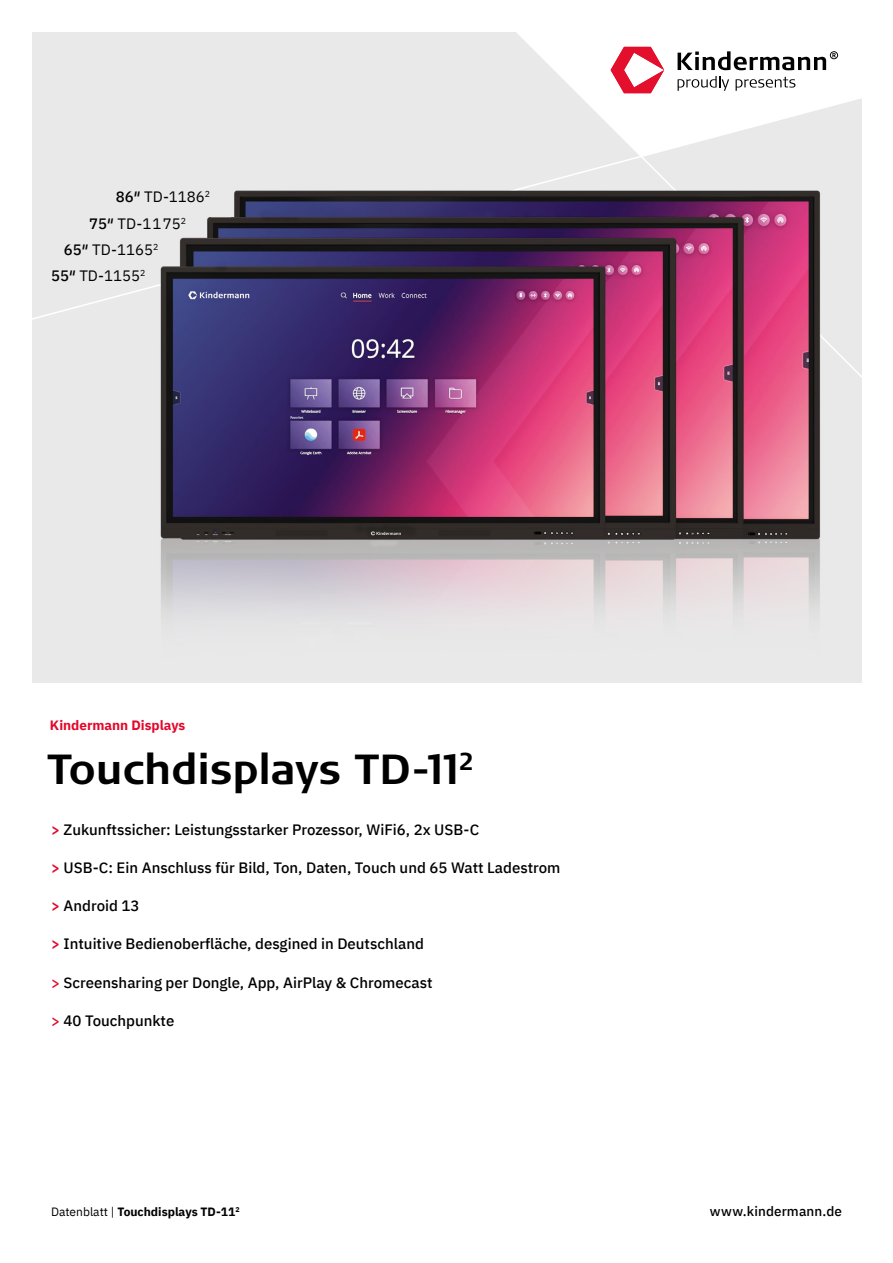
<style>
.page{position:relative;width:893px;height:1263px;background:#fff}
.page>*{position:absolute;margin:0;border:0;box-sizing:border-box;transform-origin:0 0}
.t1{font:500 42px "Signa";letter-spacing:-.005em;color:#000}
.t2{font:500 15px "IBM Plex Sans";color:#000}
.t3{font:15px/26.2px "IBM Plex Sans";color:#000}
.t4{font:700 13.5px "IBM Plex Sans";color:#e4072a}
.t5{font:500 13.5px "IBM Plex Sans";letter-spacing:.01em;color:#000}
.t6{font:700 12px "IBM Plex Sans";color:#000}
.t7{font:700 7.05px "IBM Plex Sans";color:#000}
.s1{font-weight:500}
.s2{font-weight:600;color:#e4072a}
.s3{color:#e4072a}
.s4{font-weight:400}
</style>
<div class="page">
<div style="left:32px;top:32px;width:829px;height:651px;background:#e9e9e9"></div>
<svg style="left:516px;top:32px;width:346px;height:401px"></svg>
<svg style="left:678px;top:51px;width:160px;height:19px;background:#a5a5a5"></svg>
<svg style="left:678px;top:76px;width:51px;height:15px"></svg>
<svg style="left:736px;top:77px;width:59px;height:14px"></svg>
<svg style="left:611px;top:47px;width:53px;height:46px;background:#f18998"></svg>
<img style="left:107px;top:176px;width:737px;height:441px">
<p class="t3" style="left:116px;top:183px;width:96px"><span class="s1">86″</span> TD-1186<sup>2</sup></p>
<p class="t3" style="left:89px;top:209px;width:98px"><span class="s1">75″</span> TD-1175<sup>2</sup></p>
<p class="t3" style="left:51px;top:235px;width:109px;text-indent:13px"><span class="s1">65″</span> TD-1165<sup>2<br></sup><span class="s1">55″</span> TD-1155<sup>2</sup></p>
<p class="t4" style="left:50px;top:715px;width:137px">Kindermann Displays</p>
<h1 class="t1" style="left:47px;top:740px;width:428px">Touchdisplays TD-11<sup>2</sup></h1>
<p class="t2" style="left:51px;top:818px;width:430px"><span class="s2">&gt;</span> Zukunftssicher: Leistungsstarker Prozessor, WiFi6, 2x USB-C</p>
<p class="t2" style="left:51px;top:856px;width:511px"><span class="s2">&gt;</span> USB-C: Ein Anschluss für Bild, Ton, Daten, Touch und 65 Watt Ladestrom</p>
<p class="t2" style="left:51px;top:894px;width:90px"><span class="s2">&gt;</span> Android 13</p>
<p class="t2" style="left:51px;top:932px;width:374px"><span class="s2">&gt;</span> Intuitive Bedienoberfläche, desgined in Deutschland</p>
<p class="t2" style="left:51px;top:970px;width:383px"><span class="s3">&gt;</span> Screensharing per Dongle, App, AirPlay &amp; Chromecast</p>
<p class="t2" style="left:51px;top:1009px;width:125px"><span class="s3">&gt;</span> 40 Touchpunkte</p>
<p class="t6" style="left:51px;top:1202px;width:186px"><span class="s4">Datenblatt |</span> Touchdisplays TD-11</p>
<p class="t5" style="left:710px;top:1201px;width:133px">www.kindermann.de</p>
<p class="t7" style="left:235px;top:1204px;width:6px">2</p>
</div>
